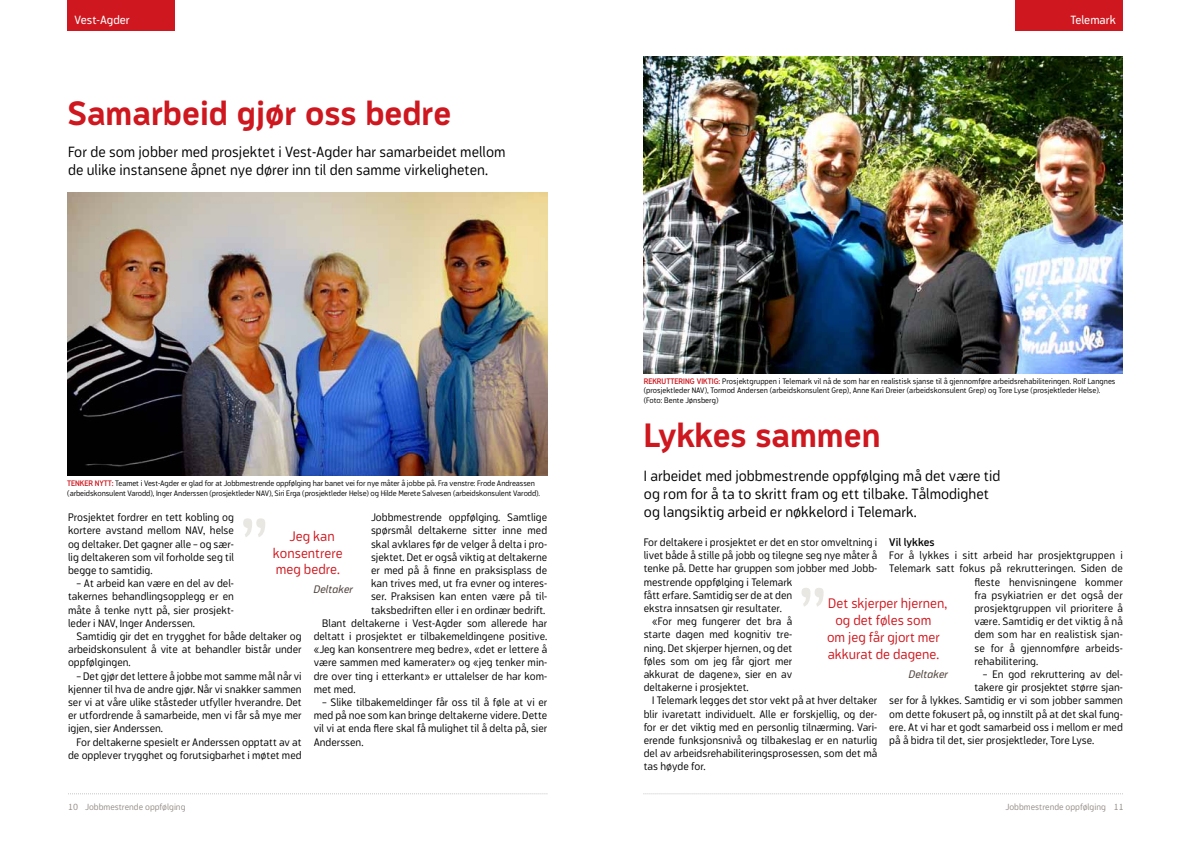
<style>
.page{position:relative;width:1191px;height:842px;background:#fff}
.page>*{position:absolute;margin:0;border:0;box-sizing:border-box;transform-origin:0 0}
.t1{font:300 80px "Modus";color:#e8e7e1}
.t2{font:700 33.4px "Modus";color:#ce171e}
.t3{font:300 15px/18px "Modus";color:#000}
.t4{font:300 14px/16.8px "Modus";color:#ce171e}
.t5{font:12px "Modus";color:#fff}
.t6{font:300 11px/13.2px "Modus";color:#000;text-align:justify}
.t7{font:italic 11px "Modus";color:#51443f}
.t8{font:300 9px "Modus";color:#958d88}
.t9{font:300 8px/9.6px "Modus";letter-spacing:-.01em;color:#000}
.s1{font-weight:600;color:#ce171e}
.s2{font-weight:600}
</style>
<div class="page">
<svg style="left:68px;top:793px;width:479px;height:1px"></svg>
<svg style="left:643px;top:793px;width:480px;height:1px"></svg>
<div style="left:1015px;top:0;width:108px;height:30px;background:#ce171e"></div>
<div style="left:67px;top:0;width:108px;height:30px;background:#ce171e"></div>
<img style="left:67px;top:193px;width:480px;height:282px">
<img style="left:644px;top:57px;width:479px;height:316px">
<p class="t5" style="left:75px;top:13px;width:57px">Vest-Agder</p>
<p class="t5" style="left:1070px;top:13px;width:47px">Telemark</p>
<h1 class="t2" style="left:67px;top:94px;width:385px">Samarbeid gjør oss bedre</h1>
<h3 class="t3" style="left:68px;top:142px;width:439px">For de som jobber med prosjektet i Vest-Agder har samarbeidet mellom de ulike instansene åpnet nye dører inn til den samme virkeligheten.</h3>
<p class="t9" style="left:67px;top:479px;width:474px"><span class="s1">TENKER NYTT:</span> Teamet i Vest-Agder er glad for at Jobbmestrende oppfølging har banet vei for nye måter å jobbe på. Fra venstre: Frode Andreassen (arbeidskonsulent Varodd), Inger Anderssen (prosjektleder NAV), Siri Erga (prosjektleder Helse) og Hilde Merete Salvesen (arbeidskonsulent Varodd).</p>
<p class="t6" style="left:68px;top:511px;width:167px">Prosjektet fordrer en tett kobling og kortere avstand mellom NAV, helse og deltaker. Det gagner alle – og sær&shy;lig deltakeren som vil forholde seg til begge to samtidig.</p>
<p class="t6" style="left:68px;top:577px;width:167px;text-indent:9px">– At arbeid kan være en del av del&shy;takernes behandlingsopplegg er en måte å tenke nytt på, sier prosjekt&shy;leder i NAV, Inger Anderssen.</p>
<p class="t6" style="left:371px;top:511px;width:178px">Jobbmestrende oppfølging. Samtlige spørsmål deltakerne sitter inne med skal avklares før de velger å delta i pro&shy;sjektet. Det er også viktig at deltakerne er med på å finne en praksisplass de kan trives med, ut fra evner og interes&shy;ser. Praksisen kan enten være på til-</p>
<h1 class="t1" style="left:240px;top:503px;width:31px">”</h1>
<p class="t4" style="left:273px;top:527px;width:71px;text-indent:17px">Jeg kan konsentrere</p>
<p class="t4" style="left:276px;top:561px;width:66px">meg bedre.</p>
<p class="t7" style="left:314px;top:583px;width:41px">Deltaker</p>
<p class="t6" style="left:371px;top:603px;width:176px">taksbedriften eller i en ordinær bedrift.</p>
<p class="t6" style="left:314px;top:616px;width:235px;text-indent:9px">Blant deltakerne i Vest-Agder som allerede har deltatt i prosjektet er tilbakemeldingene positive. «Jeg kan konsentrere meg bedre», «det er lettere å være sammen med kamerater» og «jeg tenker min&shy;dre over ting i etterkant» er uttalelser de har kom&shy;met med.</p>
<p class="t6" style="left:314px;top:695px;width:235px;text-indent:9px">– Slike tilbakemeldinger får oss til å føle at vi er med på noe som kan bringe deltakerne videre. Dette vil vi at enda flere skal få mulighet til å delta på, sier Anderssen.</p>
<p class="t6" style="left:68px;top:629px;width:235px;text-indent:9px">Samtidig gir det en trygghet for både deltaker og arbeidskonsulent å vite at behandler bistår under oppfølgingen.</p>
<p class="t6" style="left:77px;top:669px;width:227px">– Det gjør det lettere å jobbe mot samme mål når vi</p>
<p class="t6" style="left:68px;top:682px;width:235px">kjenner til hva de andre gjør. Når vi snakker sammen</p>
<p class="t6" style="left:68px;top:695px;width:235px">ser vi at våre ulike ståsteder utfyller hverandre. Det</p>
<p class="t6" style="left:68px;top:709px;width:235px">er utfordrende å samarbeide, men vi får så mye mer</p>
<p class="t6" style="left:68px;top:722px;width:96px">igjen, sier Anderssen.</p>
<p class="t6" style="left:77px;top:735px;width:227px">For deltakerne spesielt er Anderssen opptatt av at</p>
<p class="t6" style="left:68px;top:748px;width:235px">de opplever trygghet og forutsigbarhet i møtet med</p>
<p class="t9" style="left:643px;top:376px;width:473px"><span class="s1">REKRUTTERING VIKTIG:</span> Prosjektgruppen i Telemark vil nå de som har en realistisk sjanse til å gjennomføre arbeidsrehabiliteringen. Rolf Langnes (prosjektleder NAV), Tormod Andersen (arbeidskonsulent Grep), Anne Kari Dreier (arbeidskonsulent Grep) og Tore Lyse (prosjektleder Helse). (Foto: Bente Jønsberg)</p>
<h1 class="t2" style="left:644px;top:417px;width:238px">Lykkes sammen</h1>
<p class="t3" style="left:644px;top:466px;width:358px">I arbeidet med jobbmestrende oppfølging må det være tid og rom for å ta to skritt fram og ett tilbake. Tålmodighet og langsiktig arbeid er nøkkelord i Telemark.</p>
<p class="t6" style="left:643px;top:535px;width:235px">For deltakere i prosjektet er det en stor omveltning i livet både å stille på jobb og tilegne seg nye måter å tenke på. Dette har gruppen som jobber med Jobb&shy;mestrende oppfølging i Telemark</p>
<p class="t6" style="left:643px;top:588px;width:150px">fått erfare. Samtidig ser de at den</p>
<p class="t6" style="left:643px;top:601px;width:140px">ekstra innsatsen gir resultater.</p>
<p class="t6" style="left:652px;top:615px;width:142px">«For meg fungerer det bra å</p>
<p class="t6" style="left:643px;top:628px;width:150px">starte dagen med kognitiv tre-</p>
<p class="t6" style="left:643px;top:641px;width:150px">ning. Det skjerper hjernen, og det</p>
<p class="t6" style="left:643px;top:654px;width:150px">føles som om jeg får gjort mer</p>
<p class="t6" style="left:643px;top:667px;width:150px">akkurat de dagene», sier en av</p>
<p class="t6" style="left:643px;top:681px;width:106px">deltakerne i prosjektet.</p>
<p class="t6" style="left:889px;top:535px;width:235px;text-align:left"><span class="s2">Vil lykkes<br></span>For å lykkes i sitt arbeid har prosjektgruppen i<br>Telemark satt fokus på rekrutteringen. Siden de</p>
<p class="t6" style="left:974px;top:575px;width:150px">fleste henvisningene kommer fra psykiatrien er det også der prosjektgruppen vil prioritere å være. Samtidig er det viktig å nå</p>
<p class="t6" style="left:974px;top:641px;width:150px">se for å gjennomføre arbeids&shy;rehabilitering.</p>
<p class="t6" style="left:974px;top:667px;width:150px;text-align:right">– En god rekruttering av del&shy;takere gir prosjektet større sjan-</p>
<p class="t6" style="left:889px;top:694px;width:235px">ser for å lykkes. Samtidig er vi som jobber sammen om dette fokusert på, og innstilt på at det skal fung&shy;ere. At vi har et godt samarbeid oss i mellom er med på å bidra til det, sier prosjektleder, Tore Lyse.</p>
<h1 class="t1" style="left:798px;top:572px;width:31px">”</h1>
<p class="t4" style="left:835px;top:595px;width:113px;text-indent:-7px">Det skjerper hjernen, og det føles som</p>
<p class="t4" style="left:827px;top:629px;width:114px">om jeg får gjort mer</p>
<p class="t6" style="left:974px;top:628px;width:150px">dem som har en realistisk sjan-</p>
<p class="t4" style="left:827px;top:646px;width:113px">akkurat de dagene.</p>
<p class="t7" style="left:908px;top:668px;width:41px">Deltaker</p>
<p class="t6" style="left:643px;top:694px;width:235px;text-indent:9px">I Telemark legges det stor vekt på at hver deltaker blir ivaretatt individuelt. Alle er forskjellig, og der&shy;for er det viktig med en personlig tilnærming. Vari&shy;erende funksjonsnivå og tilbakeslag er en naturlig del av arbeidsrehabiliteringsprosessen, som det må tas høyde for.</p>
<p class="t8" style="left:68px;top:802px;width:119px">10 Jobbmestrende oppfølging</p>
<p class="t8" style="left:1005px;top:802px;width:120px">Jobbmestrende oppfølging 11</p>
</div>
